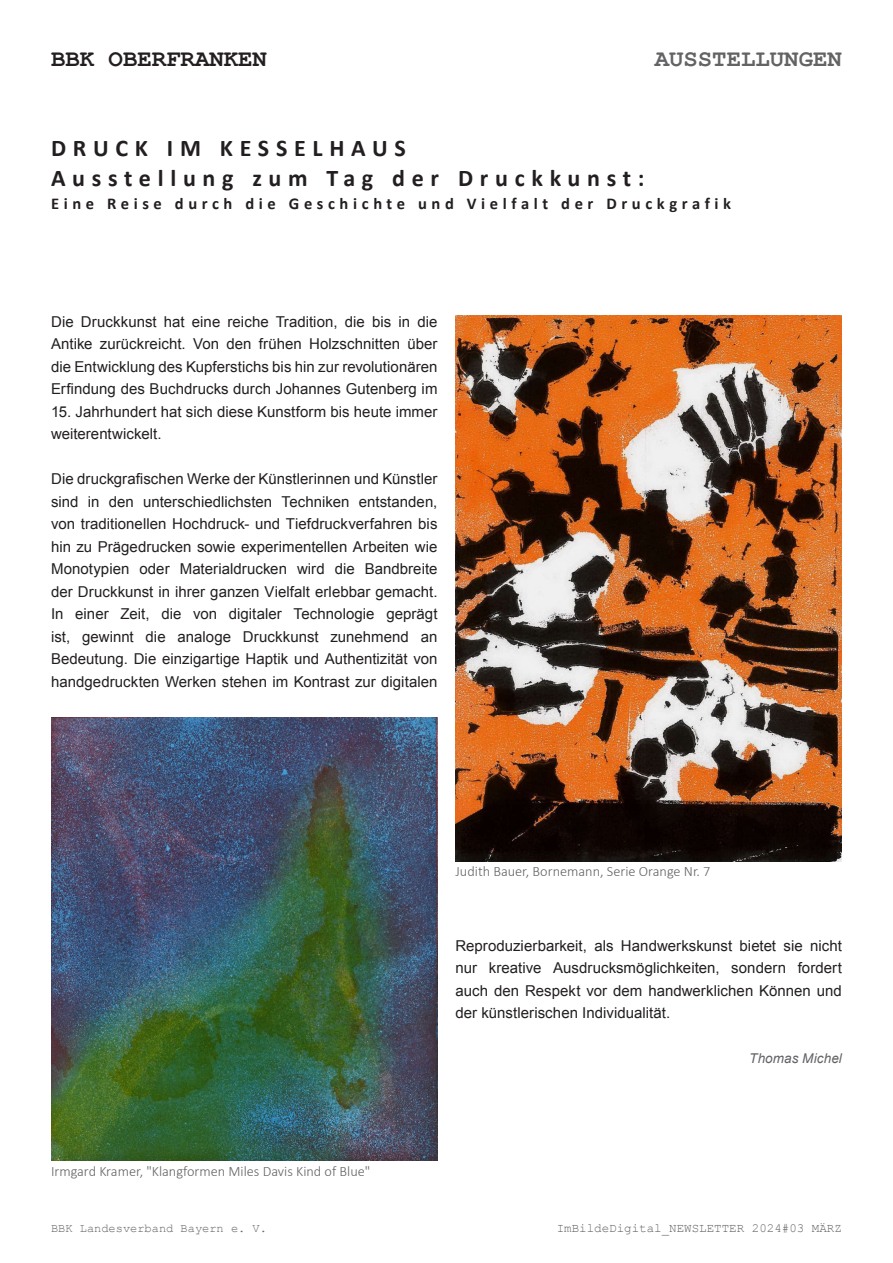
<style>
.page{position:relative;width:893px;height:1263px;background:#fff}
.page>*{position:absolute;margin:0;border:0;box-sizing:border-box;transform-origin:0 0}
.t1{font:700 24px/30px "Calibri";letter-spacing:.28em;color:#231f20}
.t2{font:700 24px "Courier New";color:#231f20}
.t3{font:700 24px "Courier New";color:#636366}
.t4{font:700 16.5px "Calibri";letter-spacing:.28em;color:#231f20}
.t5{font:15px/22.5px "Arial";color:#231f20;text-align:justify}
.t6{font:300 14.25px "Calibri";color:#636366}
.t7{font:italic 13.5px "Arial";letter-spacing:.005em;color:#636366}
.t8{font:12.45px "Courier New";color:#636366}
.t9{font:12px "Courier New";color:#636366}
</style>
<div class="page">
<img style="left:51px;top:718px;width:386px;height:442px">
<img style="left:455px;top:316px;width:387px;height:545px">
<h1 class="t2" style="left:51px;top:44px;width:217px">BBK OBERFRANKEN</h1>
<h1 class="t3" style="left:655px;top:44px;width:189px">AUSSTELLUNGEN</h1>
<h1 class="t1" style="left:51px;top:132px;width:595px">DRUCK IM KESSELHAUS<br>Ausstellung zum Tag der Druckkunst:</h1>
<p class="t4" style="left:51px;top:193px;width:682px">Eine Reise durch die Geschichte und Vielfalt der Druckgrafik</p>
<p class="t5" style="left:51px;top:310px;width:388px">Die Druckkunst hat eine reiche Tradition, die bis in die Antike zurückreicht. Von den frühen Holzschnitten über die Entwicklung des Kupferstichs bis hin zur revolutionären Erfindung des Buchdrucks durch Johannes Gutenberg im</p>
<p class="t5" style="left:51px;top:400px;width:388px">15. Jahrhundert hat sich diese Kunstform bis heute immer weiterentwickelt.</p>
<p class="t5" style="left:51px;top:468px;width:388px">Die druckgrafischen Werke der Künstlerinnen und Künstler sind in den unterschiedlichsten Techniken entstanden, von traditionellen Hochdruck- und Tiefdruckverfahren bis hin zu Prägedrucken sowie experimentellen Arbeiten wie Monotypien oder Materialdrucken wird die Bandbreite der Druckkunst in ihrer ganzen Vielfalt erlebbar gemacht.<br>In einer Zeit, die von digitaler Technologie geprägt ist, gewinnt die analoge Druckkunst zunehmend an Bedeutung. Die einzigartige Haptik und Authentizität von handgedruckten Werken stehen im Kontrast zur digitalen</p>
<p class="t6" style="left:51px;top:1162px;width:321px">Irmgard Kramer, "Klangformen Miles Davis Kind of Blue"</p>
<p class="t6" style="left:455px;top:862px;width:256px">Judith Bauer, Bornemann, Serie Orange Nr. 7</p>
<p class="t5" style="left:455px;top:934px;width:388px">Reproduzierbarkeit, als Handwerkskunst bietet sie nicht nur kreative Ausdrucksmöglichkeiten, sondern fordert auch den Respekt vor dem handwerklichen Können und der künstlerischen Individualität.</p>
<p class="t7" style="left:749px;top:1050px;width:94px">Thomas Michel</p>
<p class="t9" style="left:51px;top:1221px;width:218px">BBK Landesverband Bayern e. V.</p>
<p class="t8" style="left:557px;top:1221px;width:287px">ImBildeDigital_NEWSLETTER 2024#03 MÄRZ</p>
</div>
